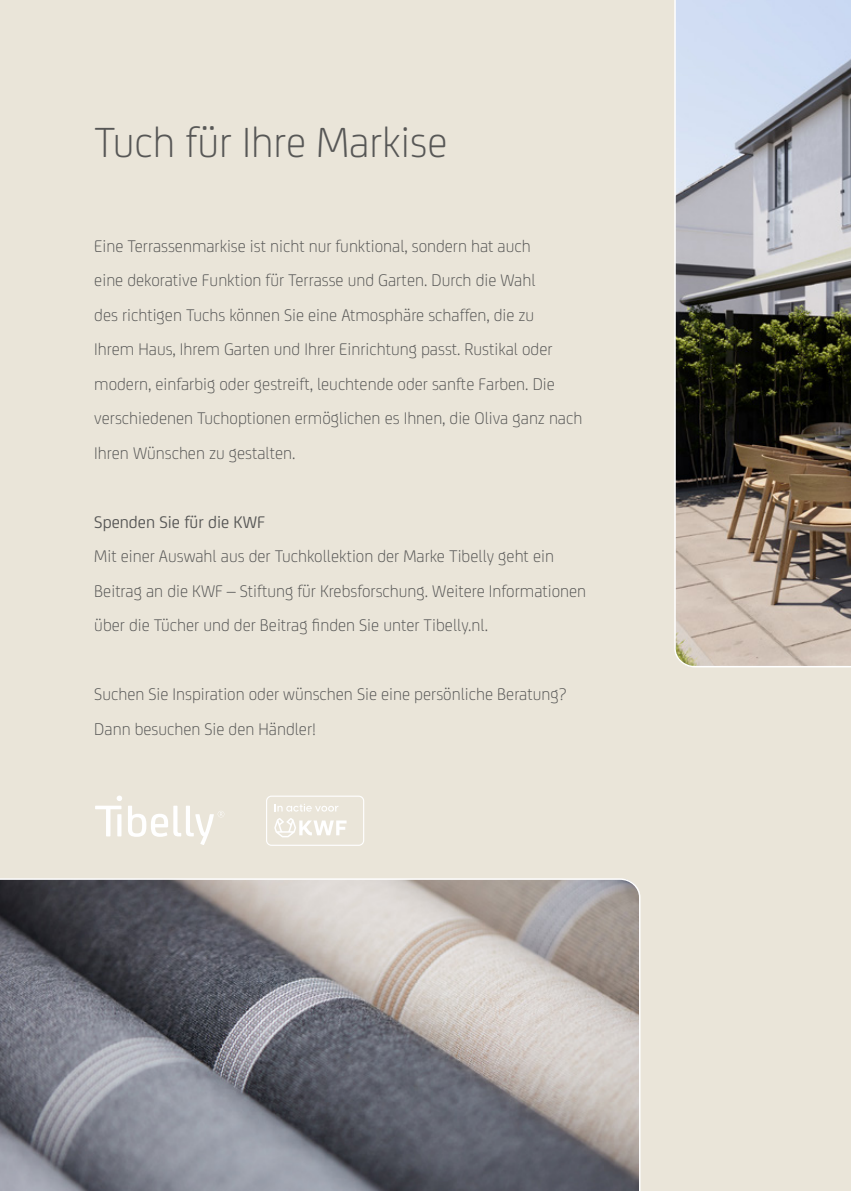
<style>
.page{position:relative;width:851px;height:1191px;background:#fff}
.page>*{position:absolute;margin:0;border:0;box-sizing:border-box;transform-origin:0 0}
.t1{font:300 45px "FS Joey";color:#575756}
.t2{font:300 18px/34.5px "FS Joey";color:#575756}
.t3{font:18px "FS Joey";color:#575756}
</style>
<div class="page">
<div style="left:0;top:0;width:850px;height:1191px;background:#eae5d9"></div>
<svg style="left:95px;top:795px;width:27px;height:41px"></svg>
<hr style="left:117px;top:814px;width:4px;height:22px;background:#fff">
<svg style="left:128px;top:805px;width:96px;height:40px"></svg>
<svg style="left:266px;top:795px;width:98px;height:51px"></svg>
<img style="left:674px;top:0;width:176px;height:668px">
<svg style="left:0;top:878px;width:641px;height:313px;background:#8a898d"></svg>
<h1 class="t1" style="left:94px;top:111px;width:355px">Tuch für Ihre Markise</h1>
<p class="t2" style="left:94px;top:227px;width:489px">Eine Terrassenmarkise ist nicht nur funktional, sondern hat auch<br>eine dekorative Funktion für Terrasse und Garten. Durch die Wahl<br>des richtigen Tuchs können Sie eine Atmosphäre schaffen, die zu<br>Ihrem Haus, Ihrem Garten und Ihrer Einrichtung passt. Rustikal oder modern, einfarbig oder gestreift, leuchtende oder sanfte Farben. Die verschiedenen Tuchoptionen ermöglichen es Ihnen, die Oliva ganz nach Ihren Wünschen zu gestalten.</p>
<p class="t3" style="left:94px;top:509px;width:172px">Spenden Sie für die KWF</p>
<p class="t2" style="left:94px;top:538px;width:493px">Mit einer Auswahl aus der Tuchkollektion der Marke Tibelly geht ein<br>Beitrag an die KWF – Stiftung für Krebsforschung. Weitere Informationen über die Tücher und der Beitrag finden Sie unter Tibelly.nl.</p>
<p class="t2" style="left:94px;top:676px;width:474px">Suchen Sie Inspiration oder wünschen Sie eine persönliche Beratung?<br>Dann besuchen Sie den Händler!</p>
</div>
